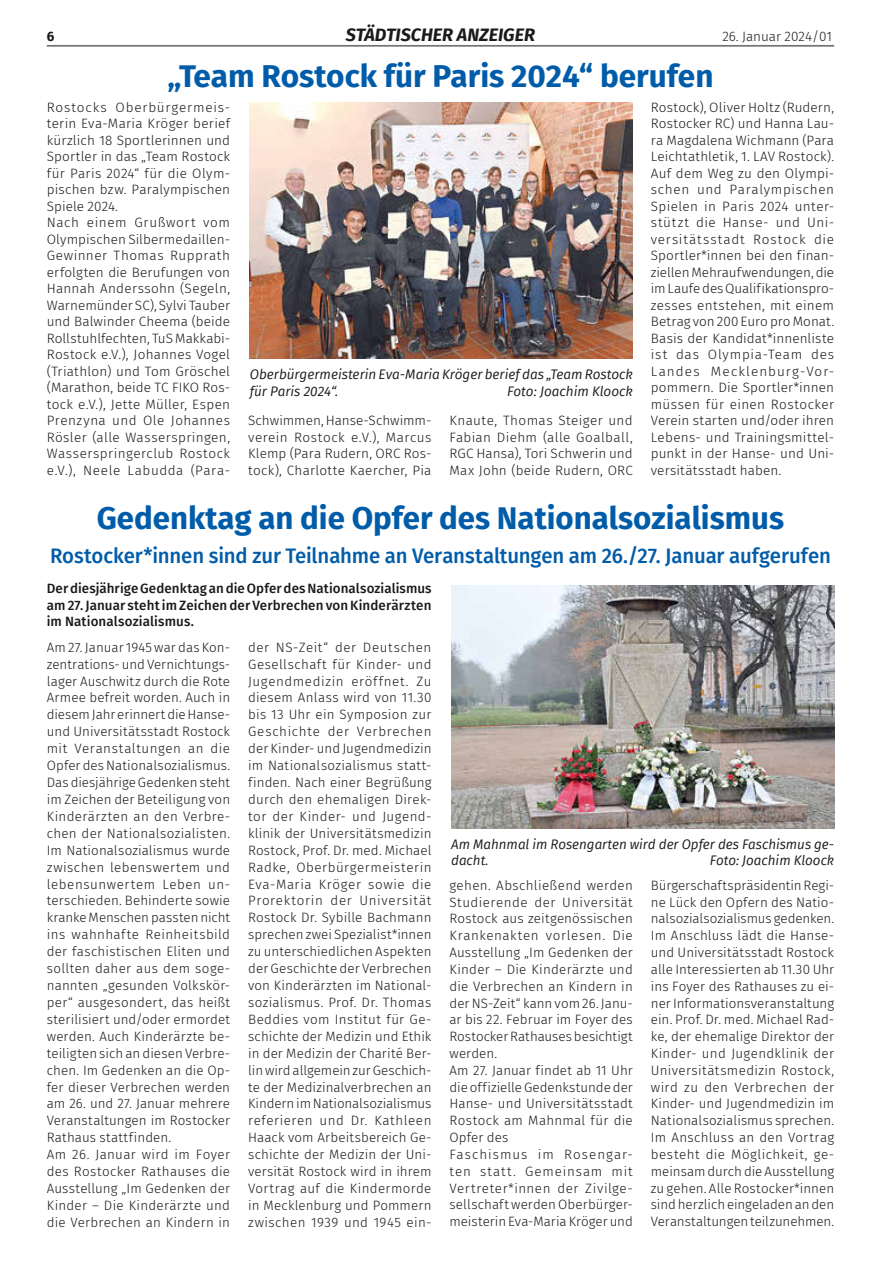
<style>
.page{position:relative;width:881px;height:1263px;background:#fff}
.page>*{position:absolute;margin:0;border:0;box-sizing:border-box;transform-origin:0 0}
.t1{font:700 31.5px "Fira Sans";color:#005ca9}
.t2{font:500 21px "Fira Sans";letter-spacing:-.005em;color:#005ca9}
.t3{font:italic 700 18px "Fira Sans";color:#1a1a18}
.t4{font:300 13.5px/17px "Fira Sans";letter-spacing:.015em;color:#1a1a18;text-align:justify}
.t5{font:italic 13.5px/16.5px "Fira Sans";color:#1a1a18}
.t6{font:500 13.5px/16.8px "Fira Sans";letter-spacing:.01em;color:#1a1a18;text-align:justify}
.t7{font:700 13.5px "Fira Sans";color:#1a1a18}
</style>
<div class="page">
<hr style="left:47px;top:45px;width:786px;height:1px;background:#6f6f6e">
<hr style="left:47px;top:46px;width:786px;height:1px;background:#6f6f6e">
<img style="left:250px;top:102px;width:382px;height:257px">
<img style="left:451px;top:586px;width:382px;height:242px">
<p class="t7" style="left:47px;top:25px;width:9px">6</p>
<h3 class="t3" style="left:346px;top:20px;width:190px">STÄDTISCHER ANZEIGER</h3>
<p class="t4" style="left:722px;top:28px;width:111px">26. Januar 2024/01</p>
<h1 class="t1" style="left:167px;top:49px;width:547px">„Team Rostock für Paris 2024“ berufen</h1>
<p class="t4" style="left:47px;top:99px;width:185px;line-height:16.5px;text-align:left">Rostocks Oberbürgermeis&shy;terin Eva-Maria Kröger berief kürzlich 18 Sportlerinnen und<br>Sportler in das „Team Rostock für Paris 2024“ für die Olym&shy;pischen bzw. Paralympischen<br>Spiele 2024.<br>Nach einem Grußwort vom<br>Olympischen Silbermedaillen-<br>Gewinner Thomas Rupprath erfolgten die Berufungen von<br>Hannah Anderssohn (Segeln,<br>Warnemünder SC), Sylvi Tauber und Balwinder Cheema (beide<br>Rollstuhlfechten, TuS Makkabi-<br>Rostock e.V.), Johannes Vogel (Triathlon) und Tom Gröschel (Marathon, beide TC FIKO Ros&shy;tock e.V.), Jette Müller, Espen<br>Prenzyna und Ole Johannes<br>Rösler (alle Wasserspringen,<br>Wasserspringerclub Rostock e.V.), Neele Labudda (Para-</p>
<p class="t4" style="left:650px;top:99px;width:185px;line-height:16.5px">Rostock), Oliver Holtz (Rudern, Rostocker RC) und Hanna Lau&shy;ra Magdalena Wichmann (Para Leichtathletik, 1. LAV Rostock).<br>Auf dem Weg zu den Olympi&shy;schen und Paralympischen Spielen in Paris 2024 unter&shy;stützt die Hanse- und Uni&shy;versitätsstadt Rostock die Sportler*innen bei den finan&shy;ziellen Mehraufwendungen, die im Laufe des Qualifikationspro&shy;zesses entstehen, mit einem Betrag von 200 Euro pro Monat.<br>Basis der Kandidat*innenliste ist das Olympia-Team des Landes Mecklenburg-Vor&shy;pommern. Die Sportler*innen müssen für einen Rostocker Verein starten und/oder ihren Lebens- und Trainingsmittel&shy;punkt in der Hanse- und Uni&shy;versitätsstadt haben.</p>
<p class="t5" style="left:250px;top:366px;width:384px">Oberbürgermeisterin Eva-Maria Kröger berief das „Team Rostock für Paris 2024“.</p>
<p class="t5" style="left:507px;top:383px;width:127px">Foto: Joachim Kloock</p>
<p class="t4" style="left:248px;top:412px;width:185px;line-height:16.5px">Schwimmen, Hanse-Schwimm&shy;verein Rostock e.V.), Marcus Klemp (Para Rudern, ORC Ros&shy;tock), Charlotte Kaercher, Pia</p>
<p class="t4" style="left:449px;top:412px;width:185px;line-height:16.5px">Knaute, Thomas Steiger und Fabian Diehm (alle Goalball, RGC Hansa), Tori Schwerin und Max John (beide Rudern, ORC</p>
<h1 class="t1" style="left:97px;top:492px;width:688px">Gedenktag an die Opfer des Nationalsozialismus</h1>
<h2 class="t2" style="left:50px;top:539px;width:782px">Rostocker*innen sind zur Teilnahme an Veranstaltungen am 26./27. Januar aufgerufen</h2>
<p class="t6" style="left:47px;top:579px;width:386px">Der diesjährige Gedenktag an die Opfer des Nationalsozialismus am 27. Januar steht im Zeichen der Verbrechen von Kinderärzten im Nationalsozialismus.</p>
<p class="t4" style="left:47px;top:638px;width:185px;text-align:left">Am 27. Januar 1945 war das Kon&shy;zentrations- und Vernichtungs&shy;lager Auschwitz durch die Rote<br>Armee befreit worden. Auch in diesem Jahr erinnert die Hanse&shy;und Universitätsstadt Rostock mit Veranstaltungen an die<br>Opfer des Nationalsozialismus.<br>Das diesjährige Gedenken steht im Zeichen der Beteiligung von<br>Kinderärzten an den Verbre&shy;chen der Nationalsozialisten.<br>Im Nationalsozialismus wurde zwischen lebenswertem und lebensunwertem Leben un&shy;terschieden. Behinderte sowie kranke Menschen passten nicht ins wahnhafte Reinheitsbild der faschistischen Eliten und sollten daher aus dem soge&shy;nannten „gesunden Volkskör&shy;per“ ausgesondert, das heißt sterilisiert und/oder ermordet werden. Auch Kinderärzte be&shy;teiligten sich an diesen Verbre&shy;chen. Im Gedenken an die Op&shy;fer dieser Verbrechen werden am 26. und 27. Januar mehrere<br>Veranstaltungen im Rostocker<br>Rathaus stattfinden.<br>Am 26. Januar wird im Foyer des Rostocker Rathauses die<br>Ausstellung „Im Gedenken der<br>Kinder – Die Kinderärzte und die Verbrechen an Kindern in</p>
<p class="t4" style="left:248px;top:638px;width:185px">der NS-Zeit“ der Deutschen Gesellschaft für Kinder- und Jugendmedizin eröffnet. Zu diesem Anlass wird von 11.30 bis 13 Uhr ein Symposion zur Geschichte der Verbrechen der Kinder- und Jugendmedizin im Nationalsozialismus statt&shy;finden. Nach einer Begrüßung durch den ehemaligen Direk&shy;tor der Kinder- und Jugend&shy;klinik der Universitätsmedizin Rostock, Prof. Dr. med. Michael Radke, Oberbürgermeisterin Eva-Maria Kröger sowie die Prorektorin der Universität Rostock Dr. Sybille Bachmann sprechen zwei Spezialist*innen zu unterschiedlichen Aspekten der Geschichte der Verbrechen von Kinderärzten im National&shy;sozialismus. Prof. Dr. Thomas Beddies vom Institut für Ge&shy;schichte der Medizin und Ethik in der Medizin der Charité Ber&shy;lin wird allgemein zur Geschich&shy;te der Medizinalverbrechen an Kindern im Nationalsozialismus referieren und Dr. Kathleen Haack vom Arbeitsbereich Ge&shy;schichte der Medizin der Uni&shy;versität Rostock wird in ihrem Vortrag auf die Kindermorde in Mecklenburg und Pommern zwischen 1939 und 1945 ein-</p>
<p class="t5" style="left:451px;top:836px;width:384px">Am Mahnmal im Rosengarten wird der Opfer des Faschismus ge&shy;dacht.</p>
<p class="t5" style="left:709px;top:852px;width:126px">Foto: Joachim Kloock</p>
<p class="t4" style="left:449px;top:876px;width:185px;text-align:left">gehen. Abschließend werden<br>Studierende der Universität<br>Rostock aus zeitgenössischen<br>Krankenakten vorlesen. Die<br>Ausstellung „Im Gedenken der<br>Kinder – Die Kinderärzte und die Verbrechen an Kindern in der NS-Zeit“ kann vom 26. Janu&shy;ar bis 22. Februar im Foyer des<br>Rostocker Rathauses besichtigt werden.<br>Am 27. Januar findet ab 11 Uhr die offizielle Gedenkstunde der<br>Hanse- und Universitätsstadt<br>Rostock am Mahnmal für die<br>Opfer des<br>Faschismus im Rosengar&shy;ten statt. Gemeinsam mit<br>Vertreter*innen der Zivilge&shy;sellschaft werden Oberbürger&shy;meisterin Eva-Maria Kröger und</p>
<p class="t4" style="left:650px;top:876px;width:185px">Bürgerschaftspräsidentin Regi&shy;ne Lück den Opfern des Natio&shy;nalsozialsozialismus gedenken.<br>Im Anschluss lädt die Hanse&shy;und Universitätsstadt Rostock alle Interessierten ab 11.30 Uhr ins Foyer des Rathauses zu ei&shy;ner Informationsveranstaltung ein. Prof. Dr. med. Michael Rad&shy;ke, der ehemalige Direktor der Kinder- und Jugendklinik der Universitätsmedizin Rostock, wird zu den Verbrechen der Kinder- und Jugendmedizin im Nationalsozialismus sprechen.<br>Im Anschluss an den Vortrag besteht die Möglichkeit, ge&shy;meinsam durch die Ausstellung zu gehen. Alle Rostocker*innen sind herzlich eingeladen an den Veranstaltungen teilzunehmen.</p>
</div>
